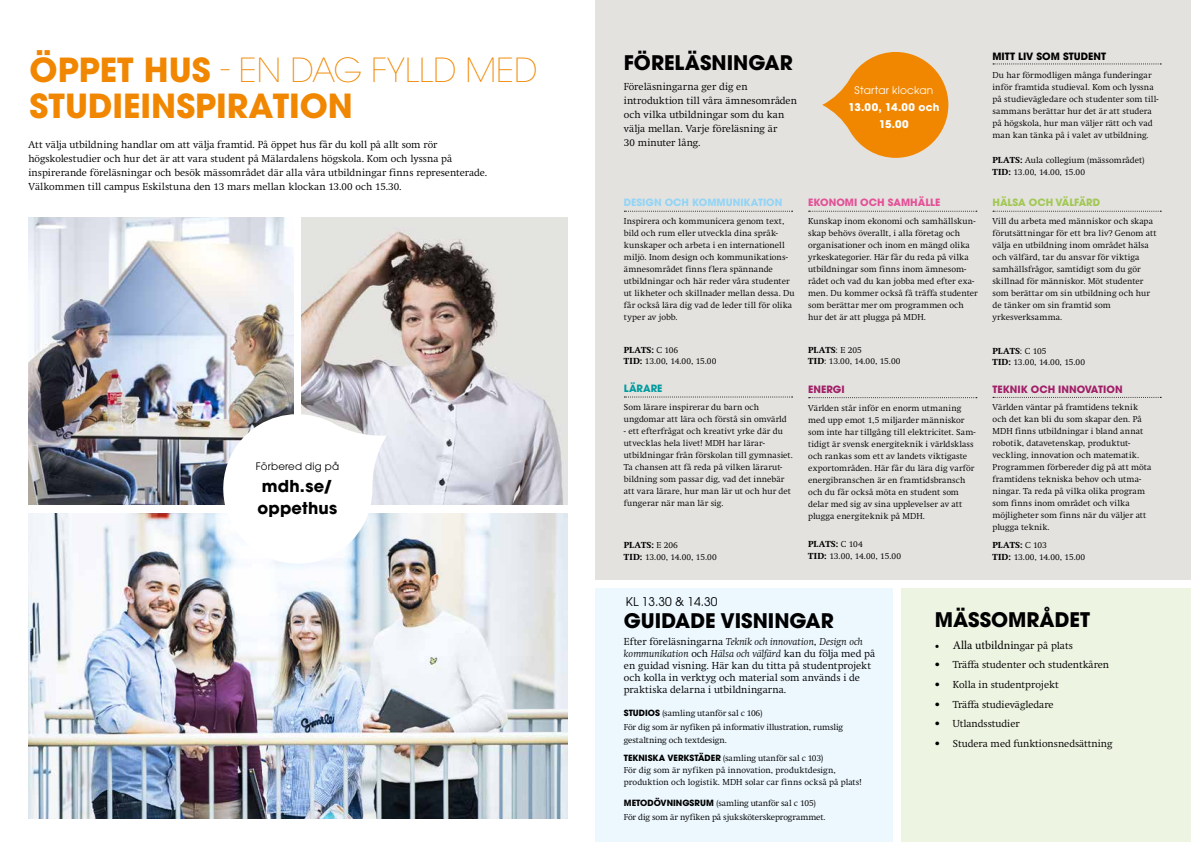
<style>
.page{position:relative;width:1191px;height:842px;background:#fff}
.page>*{position:absolute;margin:0;border:0;box-sizing:border-box;transform-origin:0 0}
.t1{font:700 33px/36px "ITC Avant Garde Pro";color:#f18700}
.t2{font:700 20px "ITC Avant Garde Pro";color:#000}
.t3{font:700 16.3px/22px "ITC Avant Garde Pro";letter-spacing:.01em;color:#000}
.t4{font:12px "Minion Pro";color:#000}
.t5{font:12px "ITC Avant Garde Pro";color:#000}
.t6{font:700 10.6px/17px "ITC Avant Garde Pro";letter-spacing:.015em;color:#fff;text-align:center}
.t7{font:10.6px "ITC Avant Garde Pro";letter-spacing:.02em;color:#fff}
.t8{font:10.3px "ITC Avant Garde Pro";letter-spacing:.02em;color:#000}
.t9{font:300 10px/14px "Swift";color:#000}
.t10{font:700 10px "ITC Avant Garde Pro";color:#a11f68}
.t11{font:700 10px "ITC Avant Garde Pro";color:#93d5f6}
.t12{font:700 10px "ITC Avant Garde Pro";color:#e35197}
.t13{font:700 10px "ITC Avant Garde Pro";color:#000}
.t14{font:700 10px "ITC Avant Garde Pro";color:#a1c854}
.t15{font:700 10px "ITC Avant Garde Pro";color:#009ca0}
.t16{font:300 8.5px/12px "Swift";letter-spacing:.01em;color:#000}
.t17{font:300 8.5px/13.6px "Swift";letter-spacing:-.01em;color:#000}
.s1{font-weight:200}
.s2{font-weight:800}
.s3{font-style:italic}
.s4{font-family:"ITC Avant Garde Pro";font-weight:700}
.s5{font-size:9px}
.s6{font-family:"Swift";font-weight:300;font-size:10px}
</style>
<div class="page">
<div style="left:595px;top:0;width:596px;height:580px;background:#e4e2df"></div>
<div style="left:901px;top:588px;width:290px;height:254px;background:#eef4e2"></div>
<div style="left:595px;top:588px;width:298px;height:254px;background:#ecf7fe"></div>
<svg style="left:822px;top:52px;width:126px;height:106px"></svg>
<img style="left:28px;top:217px;width:265px;height:287px">
<img style="left:301px;top:217px;width:266px;height:288px">
<img style="left:28px;top:513px;width:539px;height:305px">
<svg style="left:213px;top:411px;width:174px;height:163px"></svg>
<svg style="left:624px;top:211px;width:168px;height:1px"></svg>
<svg style="left:808px;top:211px;width:169px;height:1px"></svg>
<svg style="left:993px;top:211px;width:168px;height:1px"></svg>
<svg style="left:624px;top:396px;width:168px;height:1px"></svg>
<svg style="left:993px;top:397px;width:168px;height:1px"></svg>
<svg style="left:993px;top:63px;width:168px;height:1px"></svg>
<svg style="left:808px;top:397px;width:169px;height:1px"></svg>
<h1 class="t1" style="left:30px;top:52px;width:509px">ÖPPET HUS <span class="s1">- EN DAG FYLLD MED<br></span>STUDIEINSPIRATION</h1>
<p class="t9" style="left:28px;top:138px;width:460px">Att välja utbildning handlar om att välja framtid. På öppet hus får du koll på allt som rör högskolestudier och hur det är att vara student på Mälardalens högskola. Kom och lyssna på inspirerande föreläsningar och besök mässområdet där alla våra utbildningar finns representerade.<br>Välkommen till campus Eskilstuna den 13 mars mellan klockan 13.00 och 15.30.</p>
<p class="t8" style="left:256px;top:460px;width:85px">Förbered dig på</p>
<h3 class="t3" style="left:257px;top:475px;width:81px">mdh.se/ oppethus</h3>
<h2 class="t2" style="left:624px;top:49px;width:170px">FÖRELÄSNINGAR</h2>
<p class="t9" style="left:624px;top:80px;width:175px">Föreläsningarna ger dig en introduktion till våra ämnesområden och vilka utbildningar som du kan välja mellan. Varje föreläsning är<br>30 minuter lång.</p>
<p class="t7" style="left:854px;top:83px;width:80px">Startar klockan</p>
<p class="t6" style="left:848px;top:98px;width:92px">13.00, 14.00 och<br>15.00</p>
<p class="t11" style="left:624px;top:196px;width:160px">DESIGN OCH KOMMUNIKATION</p>
<p class="t16" style="left:624px;top:215px;width:172px">Inspirera och kommunicera genom text, bild och rum eller utveckla dina språk&shy;kunskaper och arbeta i en internationell miljö. Inom design och kommunikations&shy;ämnesområdet finns flera spännande utbildningar och här reder våra studenter ut likheter och skillnader mellan dessa. Du får också lära dig vad de leder till för olika typer av jobb.</p>
<p class="t16" style="left:624px;top:345px;width:94px;line-height:11px"><span class="s2">PLATS:</span> C 106<br><span class="s2">TID:</span> 13.00, 14.00, 15.00</p>
<p class="t15" style="left:624px;top:382px;width:40px">LÄRARE</p>
<p class="t16" style="left:624px;top:401px;width:164px">Som lärare inspirerar du barn och ungdomar att lära och förstå sin omvärld</p>
<p class="t16" style="left:624px;top:425px;width:170px">- ett efterfrågat och kreativt yrke där du utvecklas hela livet! MDH har lärar&shy;utbildningar från förskolan till gymnasiet.<br>Ta chansen att få reda på vilken lärarut&shy;bildning som passar dig, vad det innebär att vara lärare, hur man lär ut och hur det fungerar när man lär sig.</p>
<p class="t16" style="left:624px;top:539px;width:94px"><span class="s2">PLATS:</span> E 206<br><span class="s2">TID:</span> 13.00, 14.00, 15.00</p>
<p class="t12" style="left:808px;top:196px;width:134px">EKONOMI OCH SAMHÄLLE</p>
<p class="t16" style="left:808px;top:215px;width:171px">Kunskap inom ekonomi och samhällskun&shy;skap behövs överallt, i alla företag och organisationer och inom en mängd olika yrkeskategorier. Här får du reda på vilka utbildningar som finns inom ämnesom&shy;rådet och vad du kan jobba med efter exa&shy;men. Du kommer också få träffa studenter som berättar mer om programmen och hur det är att plugga på MDH.</p>
<p class="t16" style="left:808px;top:345px;width:94px;line-height:11px"><span class="s2">PLATS</span>: E 205<br><span class="s2">TID</span>: 13.00, 14.00, 15.00</p>
<p class="t10" style="left:808px;top:383px;width:38px">ENERGI</p>
<p class="t16" style="left:808px;top:402px;width:169px">Världen står inför en enorm utmaning med upp emot 1,5 miljarder människor som inte har tillgång till elektricitet. Sam&shy;tidigt är svensk energiteknik i världsklass och rankas som ett av landets viktigaste exportområden. Här får du lära dig varför energibranschen är en framtidsbransch och du får också möta en student som delar med sig av sina upplevelser av att plugga energiteknik på MDH.</p>
<p class="t16" style="left:808px;top:538px;width:94px"><span class="s2">PLATS:</span> C 104<br><span class="s2">TID:</span> 13.00, 14.00, 15.00</p>
<p class="t13" style="left:992px;top:49px;width:115px">MITT LIV SOM STUDENT</p>
<p class="t16" style="left:992px;top:69px;width:168px">Du har förmodligen många funderingar inför framtida studieval. Kom och lyssna på studievägledare och studenter som till&shy;sammans berättar hur det är att studera på högskola, hur man väljer rätt och vad man kan tänka på i valet av utbildning.</p>
<p class="t16" style="left:992px;top:154px;width:153px"><span class="s2">PLATS:</span> Aula collegium (mässområdet)<br><span class="s2">TID:</span> 13.00, 14.00, 15.00</p>
<p class="t14" style="left:992px;top:196px;width:109px">HÄLSA OCH VÄLFÄRD</p>
<p class="t16" style="left:992px;top:215px;width:166px">Vill du arbeta med människor och skapa förutsättningar för ett bra liv? Genom att välja en utbildning inom området hälsa och välfärd, tar du ansvar för viktiga samhällsfrågor, samtidigt som du gör skillnad för människor. Möt studenter som berättar om sin utbildning och hur de tänker om sin framtid som yrkesverksamma.</p>
<p class="t16" style="left:992px;top:346px;width:94px;line-height:11px"><span class="s2">PLATS</span>: C 105<br><span class="s2">TID:</span> 13.00, 14.00, 15.00</p>
<p class="t10" style="left:992px;top:382px;width:132px">TEKNIK OCH INNOVATION</p>
<p class="t16" style="left:992px;top:401px;width:160px">Världen väntar på framtidens teknik och det kan bli du som skapar den. På MDH finns utbildningar i bland annat robotik, datavetenskap, produktut&shy;veckling, innovation och matematik.<br>Programmen förbereder dig på att möta framtidens tekniska behov och utma&shy;ningar. Ta reda på vilka olika program som finns inom området och vilka möjligheter som finns när du väljer att plugga teknik.</p>
<p class="t16" style="left:992px;top:539px;width:94px"><span class="s2">PLATS:</span> C 103<br><span class="s2">TID:</span> 13.00, 14.00, 15.00</p>
<h3 class="t5" style="left:626px;top:594px;width:93px">KL 13.30 &amp; 14.30</h3>
<h2 class="t2" style="left:624px;top:607px;width:211px">GUIDADE VISNINGAR</h2>
<h2 class="t2" style="left:934px;top:606px;width:157px">MÄSSOMRÅDET</h2>
<p class="t9" style="left:624px;top:636px;width:253px;line-height:12px">Efter föreläsningarna <span class="s3">Teknik och innovation</span>, <span class="s3">Design och kommunikation</span> och <span class="s3">Hälsa och välfärd</span> kan du följa med på en guidad visning. Här kan du titta på studentprojekt och kolla in verktyg och material som används i de praktiska delarna i utbildningarna.</p>
<p class="t16" style="left:624px;top:706px;width:221px;line-height:13.6px"><span class="s4">STUDIOS</span> (samling utanför sal c 106)<br>För dig som är nyfiken på informativ illustration, rumslig gestaltning och textdesign.</p>
<p class="t16" style="left:624px;top:752px;width:239px"><span class="s4">TEKNISKA VERKSTÄDER</span> (samling utanför sal c 103<span class="s5">)<br></span>För dig som är nyfiken på innovation, produktdesign, produktion och logistik. MDH solar car finns också på plats!</p>
<p class="t17" style="left:624px;top:796px;width:203px"><span class="s4">METODÖVNINGSRUM</span> (samling utanför sal c 105)<br>För dig som är nyfiken på sjuksköterskeprogrammet.</p>
<h3 class="t4" style="left:934px;top:637px;width:140px">• Alla utbildni<span class="s6">ngar på plats</span></h3>
<p class="t9" style="left:934px;top:658px;width:176px">• Träffa studenter och studentkåren</p>
<p class="t9" style="left:934px;top:678px;width:125px">• Kolla in studentprojekt</p>
<p class="t9" style="left:934px;top:697px;width:120px">• Träffa studievägledare</p>
<p class="t9" style="left:934px;top:717px;width:86px">• Utlandsstudier</p>
<p class="t9" style="left:934px;top:737px;width:179px">• Studera med funktionsnedsättning</p>
</div>
